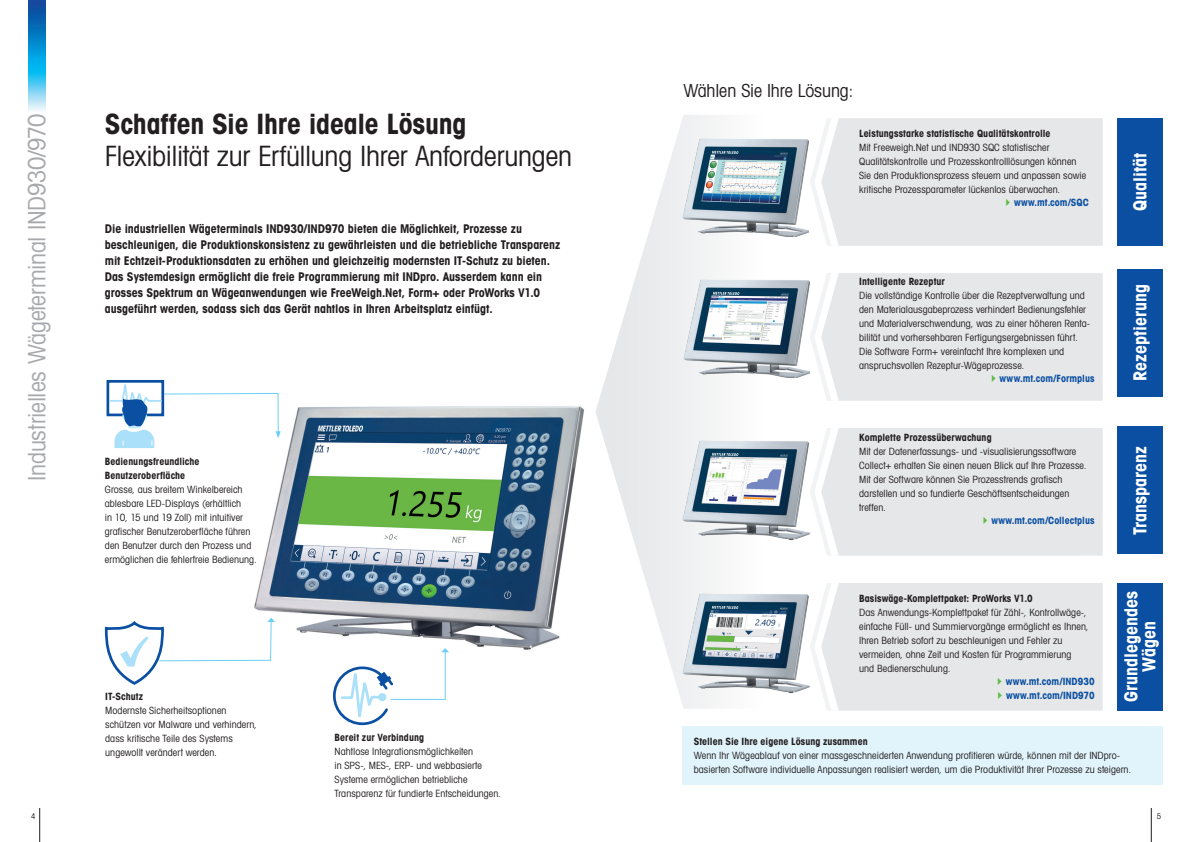
<style>
.page{position:relative;width:1191px;height:842px;background:#fff}
.page>*{position:absolute;margin:0;border:0;box-sizing:border-box;transform-origin:0 0}
.Headline_Pages_book{font:28px "Avant Gardefor MT Bk";letter-spacing:-.01em;color:#231f20}
.Headline_Pages_bold{font:28px "Avant Gardefor MT Bd";letter-spacing:-.005em;color:#231f20}
.Vertical_Text_pages{font:24px "Avant Gardefor MT Bk";letter-spacing:-.01em;color:#a8a9ad}
.Title_AVG_bold_10_14{font:18px/18px "Avant Gardefor MT Bd";color:#fff;text-align:center}
.Headline_Pages_book-2{font:18px "Avant Gardefor MT Bk";letter-spacing:-.005em;color:#231f20}
.Lead_Text_bold_12_16{font:12px/16px "Avant Gardefor MT Bd";letter-spacing:-.005em;color:#231f20}
.Running_Text_book_10{font:10px/14px "Avant Gardefor MT Bk";letter-spacing:.005em;color:#231f20}
.Title2_bold_10_14pt{font:10px/14px "Avant Gardefor MT Bd";letter-spacing:.005em;color:#231f20}
.t1{font:10px "Avant Gardefor MT Bd";letter-spacing:.005em;color:#0a4fa2}
.Running_Text_book_10-2{font:10px "Avant Gardefor MT Bd";color:#231f20}
.t2{font:8px "Avant Gardefor MT Bk";color:#231f20}
</style>
<div class="page">
<img style="left:28px;top:0;width:17px;height:111px">
<hr style="left:39px;top:808px;width:1px;height:34px;background:#231f20">
<hr style="left:1151px;top:808px;width:1px;height:34px;background:#231f20">
<svg style="left:595px;top:115px;width:120px;height:594px"></svg>
<img style="left:254px;top:406px;width:330px;height:244px">
<div style="left:1117px;top:118px;width:45px;height:128px;background:#0a4fa2"></div>
<div style="left:1117px;top:269px;width:45px;height:127px;background:#0a4fa2"></div>
<div style="left:1117px;top:427px;width:45px;height:127px;background:#0a4fa2"></div>
<div style="left:1117px;top:583px;width:45px;height:127px;background:#0a4fa2"></div>
<img style="left:679px;top:277px;width:130px;height:101px">
<img style="left:679px;top:438px;width:131px;height:105px">
<img style="left:679px;top:590px;width:131px;height:106px">
<img style="left:678px;top:135px;width:130px;height:101px">
<div style="left:106px;top:380px;width:58px;height:36px;background:#fff;border:3px solid #0a4fa2"></div>
<svg style="left:104px;top:618px;width:171px;height:67px"></svg>
<svg style="left:332px;top:648px;width:117px;height:78px"></svg>
<svg style="left:109px;top:385px;width:172px;height:63px"></svg>
<div style="left:682px;top:726px;width:480px;height:59px;background:#e1f4fc"></div>
<div style="left:810px;top:118px;width:292px;height:128px;background:#e6e7e9"></div>
<div style="left:810px;top:273px;width:292px;height:128px;background:#e6e7e9"></div>
<div style="left:810px;top:428px;width:292px;height:128px;background:#e6e7e9"></div>
<div style="left:810px;top:583px;width:292px;height:128px;background:#e6e7e9"></div>
<p class="Vertical_Text_pages" style="left:22px;top:481px;width:369px;rotate:-90deg">Industrielles Wägeterminal IND930/970</p>
<p class="Headline_Pages_bold" style="left:105px;top:106px;width:363px">Schaffen Sie Ihre ideale Lösung</p>
<p class="Headline_Pages_book" style="left:105px;top:138px;width:469px">Flexibilität zur Erfüllung Ihrer Anforderungen</p>
<p class="Lead_Text_bold_12_16" style="left:105px;top:221px;width:457px">Die industriellen Wägeterminals IND930/IND970 bieten die Möglichkeit, Prozesse zu beschleunigen, die Produktionskonsistenz zu gewährleisten und die betriebliche Transparenz mit Echtzeit-Produktionsdaten zu erhöhen und gleichzeitig modernsten IT-Schutz zu bieten.<br>Das Systemdesign ermöglicht die freie Programmierung mit INDpro. Ausserdem kann ein grosses Spektrum an Wägeanwendungen wie FreeWeigh.Net, Form+ oder ProWorks V1.0 ausgeführt werden, sodass sich das Gerät nahtlos in Ihren Arbeitsplatz einfügt.</p>
<p class="Title2_bold_10_14pt" style="left:105px;top:454px;width:96px">Bedienungsfreundliche<br>Benutzeroberfläche</p>
<p class="Running_Text_book_10" style="left:105px;top:483px;width:153px">Grosse, aus breitem Winkelbereich ablesbare LED-Displays (erhältlich<br>in 10, 15 und 19 Zoll) mit intuitiver grafischer Benutzeroberfläche führen den Benutzer durch den Prozess und ermöglichen die fehlerfreie Bedienung.</p>
<p class="Title2_bold_10_14pt" style="left:105px;top:689px;width:39px">IT-Schutz</p>
<p class="Running_Text_book_10" style="left:105px;top:703px;width:153px">Modernste Sicherheitsoptionen schützen vor Malware und verhindern, dass kritische Teile des Systems ungewollt verändert werden.</p>
<p class="Title2_bold_10_14pt" style="left:334px;top:730px;width:91px">Bereit zur Verbindung</p>
<p class="Running_Text_book_10" style="left:334px;top:744px;width:168px">Nahtlose Integrationsmöglichkeiten<br>in SPS-, MES-, ERP- und webbasierte Systeme ermöglichen betriebliche Transparenz für fundierte Entscheidungen.</p>
<p class="Headline_Pages_book-2" style="left:683px;top:80px;width:171px">Wählen Sie Ihre Lösung:</p>
<p class="Title2_bold_10_14pt" style="left:859px;top:126px;width:193px">Leistungsstarke statistische Qualitätskontrolle</p>
<p class="Running_Text_book_10" style="left:859px;top:140px;width:228px">Mit Freeweigh.Net und IND930 SQC statistischer Qualitätskontrolle und Prozesskontrolllösungen können Sie den Produktionsprozess steuern und anpassen sowie kritische Prozessparameter lückenlos überwachen.</p>
<p class="t1" style="left:1014px;top:196px;width:76px">www.mt.com/SQC</p>
<p class="Title2_bold_10_14pt" style="left:859px;top:274px;width:87px">Intelligente Rezeptur</p>
<p class="Running_Text_book_10" style="left:859px;top:288px;width:232px">Die vollständige Kontrolle über die Rezeptverwaltung und den Materialausgabeprozess verhindert Bedienungsfehler und Materialverschwendung, was zu einer höheren Renta&shy;bilität und vorhersehbaren Fertigungsergebnissen führt.<br>Die Software Form+ vereinfacht Ihre komplexen und anspruchsvollen Rezeptur-Wägeprozesse.</p>
<p class="t1" style="left:999px;top:372px;width:96px">www.mt.com/Formplus</p>
<p class="Title2_bold_10_14pt" style="left:859px;top:430px;width:134px">Komplette Prozessüberwachung</p>
<p class="Running_Text_book_10" style="left:859px;top:444px;width:229px">Mit der Datenerfassungs- und -visualisierungssoftware Collect+ erhalten Sie einen neuen Blick auf Ihre Prozesse.<br>Mit der Software können Sie Prozesstrends grafisch darstellen und so fundierte Geschäftsentscheidungen treffen.</p>
<p class="t1" style="left:991px;top:514px;width:105px">www.mt.com/Collectplus</p>
<p class="Title_AVG_bold_10_14" style="left:1130px;top:211px;width:60px;rotate:-90deg">Qualität</p>
<p class="Title_AVG_bold_10_14" style="left:1130px;top:381px;width:99px;rotate:-90deg">Rezeptierung</p>
<p class="Title_AVG_bold_10_14" style="left:1130px;top:535px;width:91px;rotate:-90deg">Transparenz</p>
<p class="Title_AVG_bold_10_14" style="left:1121px;top:702px;width:112px;rotate:-90deg">Grundlegendes<br>Wägen</p>
<p class="Title2_bold_10_14pt" style="left:859px;top:591px;width:175px">Basiswäge-Komplettpaket: ProWorks V1.0</p>
<p class="Running_Text_book_10" style="left:859px;top:605px;width:231px">Das Anwendungs-Komplettpaket für Zähl-, Kontrollwäge-, einfache Füll- und Summiervorgänge ermöglicht es Ihnen, Ihren Betrieb sofort zu beschleunigen und Fehler zu vermeiden, ohne Zeit und Kosten für Programmierung und Bedienerschulung.</p>
<p class="t1" style="left:1005px;top:675px;width:90px">www.mt.com/IND930</p>
<p class="t1" style="left:1006px;top:689px;width:90px">www.mt.com/IND970</p>
<p class="Running_Text_book_10-2" style="left:694px;top:734px;width:175px">Stellen Sie Ihre eigene Lösung zusammen</p>
<p class="Running_Text_book_10" style="left:694px;top:748px;width:439px">Wenn Ihr Wägeablauf von einer massgeschneiderten Anwendung profitieren würde, können mit der INDpro&shy;basierten Software individuelle Anpassungen realisiert werden, um die Produktivität Ihrer Prozesse zu steigern.</p>
<p class="t2" style="left:31px;top:812px;width:6px">4</p>
<p class="t2" style="left:1157px;top:812px;width:6px">5</p>
</div>
